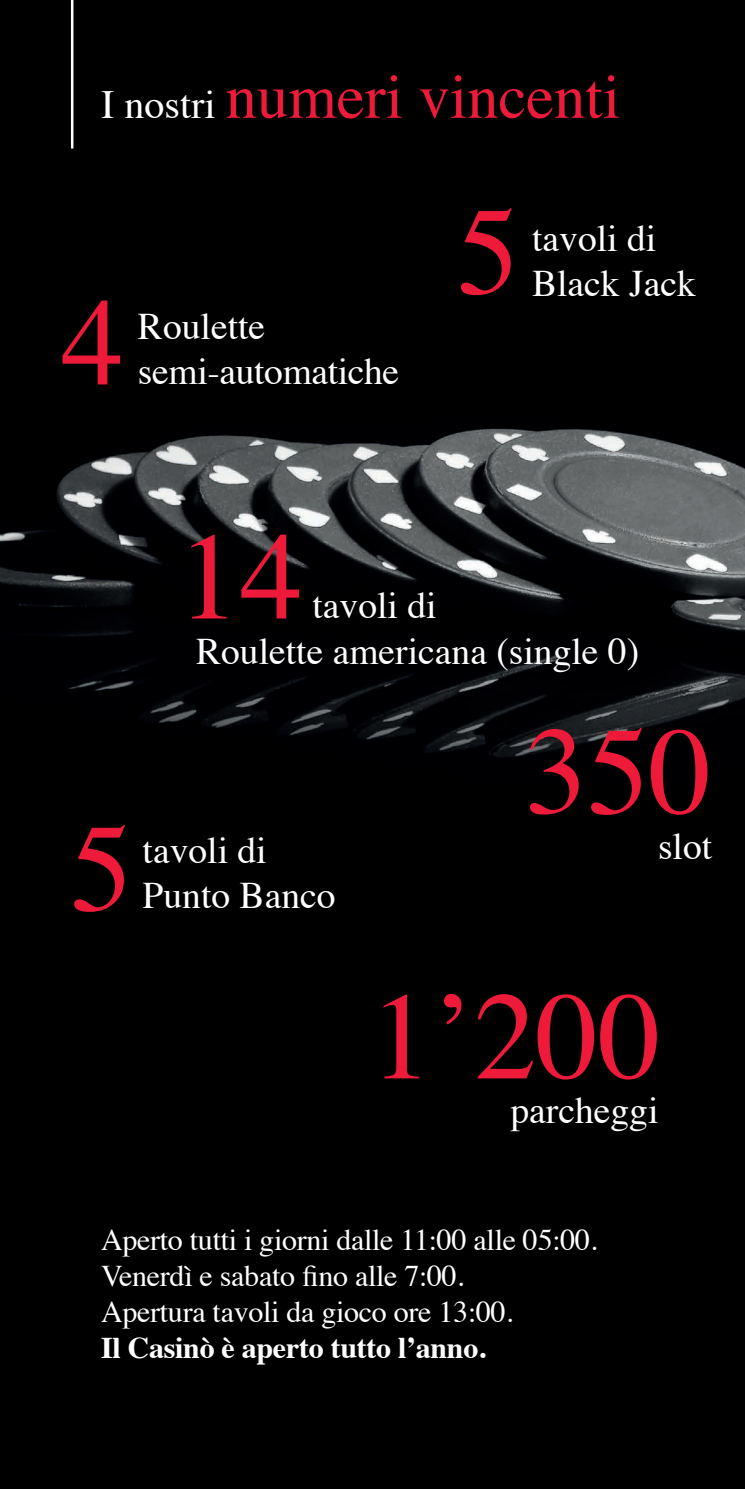
<style>
.page{position:relative;width:745px;height:1489px;background:#fff}
.page>*{position:absolute;margin:0;border:0;box-sizing:border-box;transform-origin:0 0}
.t1{font:125px "Times";color:#ed1a3a}
.t2{font:62.5px "Times";color:#ed1a3a}
.t3{font:37.5px/45px "Times";color:#fff}
.t4{font:30px/36px "Times";letter-spacing:-.01em;color:#fff}
.t5{font:700 30px "Times";letter-spacing:-.01em;color:#fff}
.s1{font-size:40px;color:#fff}
</style>
<div class="page">
<img style="left:0;top:0;width:744px;height:1488px">
<hr style="left:71px;top:0;width:2px;height:148px;background:#fff">
<h2 class="t2" style="left:101px;top:38px;width:520px"><span class="s1">I nostri</span> numeri vincenti</h2>
<h1 class="t1" style="left:61px;top:225px;width:64px">4</h1>
<p class="t3" style="left:138px;top:301px;width:262px">Roulette semi-automatiche</p>
<h1 class="t1" style="left:456px;top:135px;width:64px">5</h1>
<p class="t3" style="left:531px;top:212px;width:165px">tavoli di<br>Black Jack</p>
<h1 class="t1" style="left:177px;top:459px;width:126px">14</h1>
<p class="t3" style="left:196px;top:580px;width:444px;text-indent:116px">tavoli di<br>Roulette americana (single 0)</p>
<h1 class="t1" style="left:70px;top:751px;width:64px">5</h1>
<p class="t3" style="left:142px;top:825px;width:194px">tavoli di<br>Punto Banco</p>
<h1 class="t1" style="left:524px;top:654px;width:189px">350</h1>
<p class="t3" style="left:657px;top:820px;width:56px">slot</p>
<h1 class="t1" style="left:369px;top:919px;width:293px">1’200</h1>
<p class="t3" style="left:510px;top:1085px;width:149px">parcheggi</p>
<p class="t4" style="left:101px;top:1219px;width:497px">Aperto tutti i giorni dalle 11:00 alle 05:00.<br>Venerdì e sabato fino alle 7:00.<br>Apertura tavoli da gioco ore 13:00.</p>
<p class="t5" style="left:101px;top:1318px;width:386px">Il Casinò è aperto tutto l’anno.</p>
</div>
